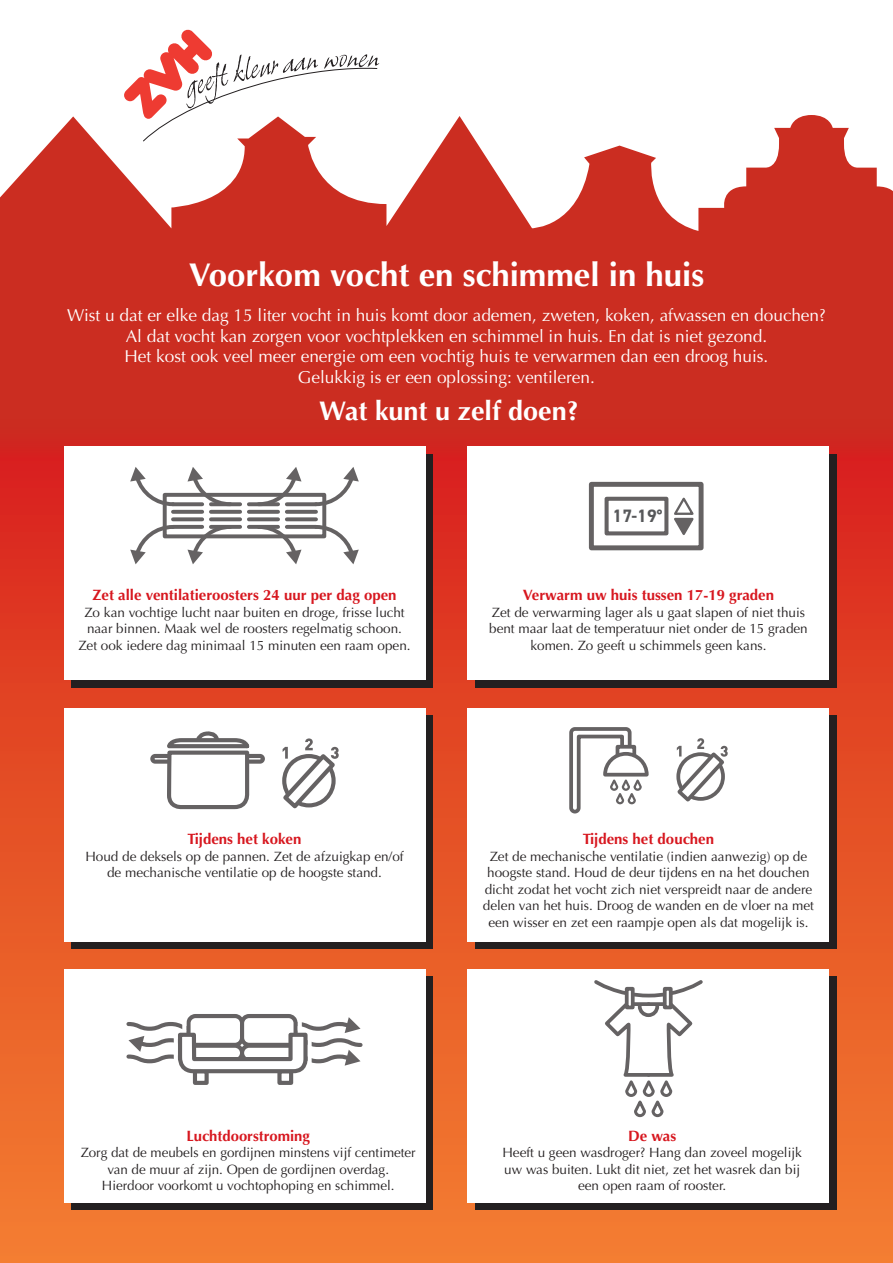
<style>
.page{position:relative;width:893px;height:1263px;background:#fff}
.page>*{position:absolute;margin:0;border:0;box-sizing:border-box;transform-origin:0 0}
.t1{font:700 33px "Optima";color:#fff}
.t2{font:700 27px "Optima";color:#fff}
.t3{font:700 18px "DIN2014";color:#57585a}
.t4{font:17.25px/20.7px "Optima";color:#fff;text-align:center}
.t5{font:700 15px "Optima";color:#d7171f}
.t6{font:13.5px/16.5px "Optima";color:#231f20;text-align:center}
</style>
<div class="page">
<svg style="left:0;top:115px;width:893px;height:302px;fill:#cb2d21"></svg>
<div style="left:0;top:417px;width:893px;height:846px;background:linear-gradient(to bottom,#d6211d,#f48030)"></div>
<svg style="left:124px;top:30px;width:255px;height:111px"></svg>
<div style="left:71px;top:454px;width:362px;height:234px;background:#231f20"></div>
<div style="left:71px;top:715px;width:362px;height:234px;background:#231f20"></div>
<div style="left:71px;top:976px;width:362px;height:234px;background:#231f20"></div>
<div style="left:475px;top:454px;width:362px;height:234px;background:#231f20"></div>
<div style="left:475px;top:715px;width:362px;height:234px;background:#231f20"></div>
<div style="left:475px;top:976px;width:362px;height:234px;background:#231f20"></div>
<div style="left:64px;top:446px;width:361px;height:234px;background:#fff"></div>
<div style="left:64px;top:708px;width:361px;height:233px;background:#fff"></div>
<div style="left:64px;top:969px;width:361px;height:234px;background:#fff"></div>
<div style="left:468px;top:446px;width:361px;height:234px;background:#fff"></div>
<div style="left:468px;top:708px;width:361px;height:233px;background:#fff"></div>
<div style="left:468px;top:969px;width:361px;height:234px;background:#fff"></div>
<svg style="left:569px;top:727px;width:80px;height:86px"></svg>
<svg style="left:676px;top:738px;width:52px;height:64px"></svg>
<div style="left:186px;top:1014px;width:58px;height:33px;border:4px solid #231f20;border-radius:7px"></div>
<div style="left:240px;top:1014px;width:58px;height:33px;border:4px solid #231f20;border-radius:7px"></div>
<svg style="left:126px;top:1017px;width:237px;height:58px"></svg>
<svg style="left:177px;top:502px;width:10px;height:4px"></svg>
<svg style="left:173px;top:510px;width:29px;height:4px"></svg>
<svg style="left:173px;top:517px;width:29px;height:4px"></svg>
<svg style="left:177px;top:525px;width:10px;height:4px"></svg>
<svg style="left:234px;top:502px;width:6px;height:4px"></svg>
<svg style="left:211px;top:510px;width:29px;height:4px"></svg>
<svg style="left:211px;top:517px;width:29px;height:4px"></svg>
<svg style="left:234px;top:525px;width:6px;height:4px"></svg>
<svg style="left:249px;top:502px;width:6px;height:4px"></svg>
<svg style="left:249px;top:510px;width:29px;height:4px"></svg>
<svg style="left:249px;top:517px;width:29px;height:4px"></svg>
<svg style="left:249px;top:525px;width:6px;height:4px"></svg>
<svg style="left:301px;top:502px;width:11px;height:4px"></svg>
<svg style="left:287px;top:510px;width:29px;height:4px"></svg>
<svg style="left:287px;top:517px;width:29px;height:4px"></svg>
<svg style="left:301px;top:525px;width:11px;height:4px"></svg>
<svg style="left:187px;top:467px;width:47px;height:40px"></svg>
<svg style="left:255px;top:467px;width:46px;height:40px"></svg>
<svg style="left:187px;top:524px;width:47px;height:40px"></svg>
<svg style="left:130px;top:467px;width:47px;height:41px"></svg>
<svg style="left:130px;top:523px;width:47px;height:41px"></svg>
<svg style="left:255px;top:524px;width:46px;height:40px"></svg>
<svg style="left:312px;top:467px;width:47px;height:41px"></svg>
<svg style="left:312px;top:523px;width:47px;height:41px"></svg>
<div style="left:150px;top:754px;width:26px;height:10px;border:4px solid #231f20;border-radius:3px"></div>
<div style="left:240px;top:754px;width:25px;height:10px;border:4px solid #231f20;border-radius:3px"></div>
<svg style="left:165px;top:733px;width:86px;height:76px"></svg>
<svg style="left:282px;top:738px;width:57px;height:71px"></svg>
<svg style="left:594px;top:980px;width:109px;height:137px"></svg>
<svg style="left:674px;top:497px;width:20px;height:38px"></svg>
<p class="t1" style="left:189px;top:255px;width:517px">Voorkom vocht en schimmel in huis</p>
<p class="t4" style="left:67px;top:305px;width:760px">Wist u dat er elke dag 15 liter vocht in huis komt door ademen, zweten, koken, afwassen en douchen?<br>Al dat vocht kan zorgen voor vochtplekken en schimmel in huis. En dat is niet gezond.</p>
<p class="t4" style="left:125px;top:346px;width:645px">Het kost ook veel meer energie om een vochtig huis te verwarmen dan een droog huis.</p>
<p class="t4" style="left:298px;top:367px;width:298px">Gelukkig is er een oplossing: ventileren.</p>
<p class="t2" style="left:319px;top:395px;width:261px">Wat kunt u zelf doen?</p>
<p class="t5" style="left:92px;top:586px;width:306px">Zet alle ventilatieroosters 24 uur per dag open</p>
<p class="t6" style="left:78px;top:604px;width:334px">Zo kan vochtige lucht naar buiten en droge, frisse lucht naar binnen. Maak wel de roosters regelmatig schoon.<br>Zet ook iedere dag minimaal 15 minuten een raam open.</p>
<p class="t5" style="left:188px;top:830px;width:115px">Tijdens het koken</p>
<p class="t6" style="left:85px;top:848px;width:320px">Houd de deksels op de pannen. Zet de afzuigkap en/of de mechanische ventilatie op de hoogste stand.</p>
<p class="t3" style="left:613px;top:504px;width:51px">17-19°</p>
<p class="t5" style="left:523px;top:586px;width:253px">Verwarm uw huis tussen 17-19 graden</p>
<p class="t6" style="left:489px;top:604px;width:320px">Zet de verwarming lager als u gaat slapen of niet thuis bent maar laat de temperatuur niet onder de 15 graden komen. Zo geeft u schimmels geen kans.</p>
<p class="t5" style="left:583px;top:830px;width:133px">Tijdens het douchen</p>
<p class="t6" style="left:483px;top:848px;width:333px">Zet de mechanische ventilatie (indien aanwezig) op de hoogste stand. Houd de deur tijdens en na het douchen dicht zodat het vocht zich niet verspreidt naar de andere delen van het huis. Droog de wanden en de vloer na met een wisser en zet een raampje open als dat mogelijk is.</p>
<p class="t5" style="left:186px;top:1127px;width:125px">Luchtdoorstroming</p>
<p class="t6" style="left:81px;top:1144px;width:336px">Zorg dat de meubels en gordijnen minstens vijf centimeter van de muur af zijn. Open de gordijnen overdag.<br>Hierdoor voorkomt u vochtophoping en schimmel.</p>
<p class="t5" style="left:628px;top:1127px;width:50px">De was</p>
<p class="t6" style="left:502px;top:1144px;width:301px">Heeft u geen wasdroger? Hang dan zoveel mogelijk uw was buiten. Lukt dit niet, zet het wasrek dan bij een open raam of rooster.</p>
</div>
